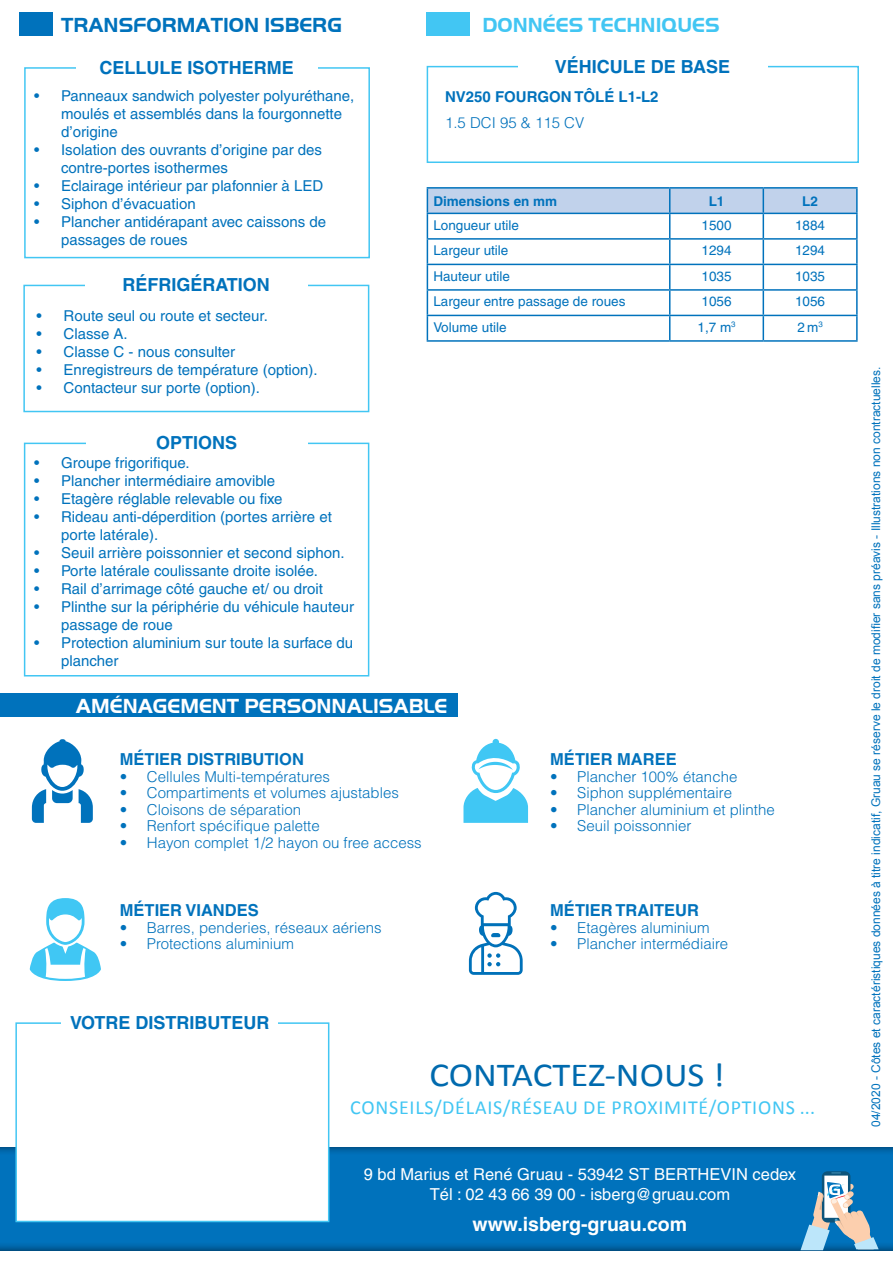
<style>
.page{position:relative;width:893px;height:1263px;background:#fff}
.page>*{position:absolute;margin:0;border:0;box-sizing:border-box;transform-origin:0 0}
.t1{font:33.75px "Calibri";color:#006aae;scale:1.09 1}
.t2{font:21px "Handel Gothic";color:#fff}
.t3{font:21px "Handel Gothic";color:#0072bc}
.t4{font:21px "Handel Gothic";color:#42c6f3}
.t5{font:19.95px "Calibri";letter-spacing:.04em;color:#42c6f3}
.t6{font:700 19.5px "Helvetica";color:#fff}
.t7{font:700 18px "Helvetica";color:#0072bc}
.t8{font:16.5px "Helvetica";color:#fff}
.t9{font:700 16.5px "Helvetica";color:#0072bc}
.t10{font:15px/18px "Helvetica";color:#0072bc}
.t11{font:300 15px "Helvetica";color:#0072bc}
.t12{font:700 15px "Helvetica";color:#0072bc}
.t13{font:13.5px "Helvetica";color:#0072bc}
.t14{font:700 13.5px "Helvetica";color:#0072bc}
.t15{font:12px "Arial";color:#0072bc}
</style>
<div class="page">
<div style="left:427px;top:66px;width:432px;height:97px;border:2px solid #42c6f3"></div>
<div style="left:518px;top:54px;width:249px;height:37px;background:#fff"></div>
<div style="left:24px;top:67px;width:346px;height:191px;border:2px solid #42c6f3"></div>
<div style="left:76px;top:57px;width:242px;height:30px;background:#fff"></div>
<div style="left:23px;top:285px;width:346px;height:127px;border:2px solid #42c6f3"></div>
<div style="left:85px;top:275px;width:222px;height:29px;background:#fff"></div>
<div style="left:24px;top:443px;width:345px;height:233px;border:2px solid #42c6f3"></div>
<div style="left:86px;top:428px;width:221px;height:29px;background:#fff"></div>
<div style="left:0;top:1146px;width:893px;height:106px;background:#231f20;opacity:.75"></div>
<svg style="left:822px;top:1171px;width:28px;height:51px"></svg>
<div style="left:824px;top:1175px;width:24px;height:43px;background:#fff"></div>
<svg style="left:800px;top:1182px;width:79px;height:68px;background:#6ea3c3"></svg>
<div style="left:15px;top:1022px;width:314px;height:200px;background:#fff;border:2px solid #42c6f3"></div>
<div style="left:62px;top:1015px;width:216px;height:21px;background:#fff"></div>
<div style="left:19px;top:13px;width:34px;height:23px;background:#0072bc"></div>
<div style="left:426px;top:13px;width:44px;height:23px;background:#42c6f3"></div>
<svg style="left:469px;top:892px;width:54px;height:83px"></svg>
<svg style="left:32px;top:739px;width:61px;height:84px"></svg>
<svg style="left:463px;top:739px;width:65px;height:84px"></svg>
<div style="left:0;top:693px;width:458px;height:23px;background:#0072bc"></div>
<hr style="left:427px;top:187px;width:243px;height:2px;background:#0072bc">
<hr style="left:763px;top:238px;width:95px;height:2px;background:#0072bc">
<hr style="left:763px;top:264px;width:95px;height:1px;background:#0072bc">
<hr style="left:763px;top:289px;width:95px;height:2px;background:#0072bc">
<hr style="left:763px;top:315px;width:95px;height:1px;background:#0072bc">
<hr style="left:427px;top:340px;width:243px;height:2px;background:#0072bc">
<hr style="left:670px;top:340px;width:93px;height:2px;background:#0072bc">
<hr style="left:763px;top:340px;width:95px;height:2px;background:#0072bc">
<hr style="left:670px;top:187px;width:93px;height:2px;background:#0072bc">
<hr style="left:763px;top:187px;width:95px;height:2px;background:#0072bc">
<hr style="left:763px;top:213px;width:95px;height:1px;background:#0072bc">
<hr style="left:856px;top:189px;width:2px;height:24px;background:#0072bc">
<hr style="left:856px;top:214px;width:2px;height:24px;background:#0072bc">
<hr style="left:856px;top:240px;width:2px;height:24px;background:#0072bc">
<hr style="left:856px;top:265px;width:2px;height:24px;background:#0072bc">
<hr style="left:856px;top:291px;width:2px;height:24px;background:#0072bc">
<svg style="left:427px;top:188px;width:430px;height:152px"></svg>
<hr style="left:856px;top:316px;width:2px;height:24px;background:#0072bc">
<svg style="left:30px;top:898px;width:71px;height:83px"></svg>
<p class="t3" style="left:61px;top:13px;width:282px">TRANSFORMATION ISBERG</p>
<p class="t4" style="left:483px;top:13px;width:239px">DONNÉES TECHNIQUES</p>
<p class="t7" style="left:100px;top:56px;width:196px">CELLULE ISOTHERME</p>
<p class="t10" style="left:61px;top:86px;width:295px;text-indent:-27px">• Panneaux sandwich polyester polyuréthane, moulés et assemblés dans la fourgonnette d’origine</p>
<p class="t10" style="left:61px;top:140px;width:263px;text-indent:-27px">• Isolation des ouvrants d’origine par des contre-portes isothermes</p>
<p class="t10" style="left:34px;top:176px;width:291px">• Eclairage intérieur par plafonnier à LED</p>
<p class="t10" style="left:34px;top:194px;width:163px">• Siphon d’évacuation</p>
<p class="t10" style="left:61px;top:212px;width:267px;text-indent:-27px">• Plancher antidérapant avec caissons de passages de roues</p>
<p class="t7" style="left:123px;top:273px;width:149px">RÉFRIGÉRATION</p>
<p class="t10" style="left:37px;top:306px;width:233px">• Route seul ou route et secteur.</p>
<p class="t10" style="left:37px;top:324px;width:93px">• Classe A.</p>
<p class="t10" style="left:37px;top:342px;width:200px">• Classe C - nous consulter</p>
<p class="t10" style="left:37px;top:360px;width:283px">• Enregistreurs de température (option).</p>
<p class="t10" style="left:37px;top:378px;width:225px">• Contacteur sur porte (option).</p>
<p class="t7" style="left:156px;top:432px;width:83px">OPTIONS</p>
<p class="t10" style="left:34px;top:453px;width:157px">• Groupe frigorifique.</p>
<p class="t10" style="left:34px;top:471px;width:243px">• Plancher intermédiaire amovible</p>
<p class="t10" style="left:34px;top:489px;width:250px">• Etagère réglable relevable ou fixe</p>
<p class="t10" style="left:61px;top:507px;width:272px;text-indent:-27px">• Rideau anti-déperdition (portes arrière et porte latérale).</p>
<p class="t10" style="left:34px;top:543px;width:312px">• Seuil arrière poissonnier et second siphon.</p>
<p class="t10" style="left:34px;top:561px;width:286px">• Porte latérale coulissante droite isolée.</p>
<p class="t10" style="left:34px;top:579px;width:291px">• Rail d’arrimage côté gauche et/ ou droit</p>
<p class="t10" style="left:61px;top:597px;width:295px;text-indent:-27px">• Plinthe sur la périphérie du véhicule hauteur passage de roue</p>
<p class="t10" style="left:61px;top:633px;width:294px;text-indent:-27px">• Protection aluminium sur toute la surface du plancher</p>
<p class="t7" style="left:555px;top:56px;width:177px">VÉHICULE DE BASE</p>
<p class="t12" style="left:445px;top:88px;width:215px">NV250 FOURGON TÔLÉ L1-L2</p>
<p class="t11" style="left:445px;top:113px;width:141px">1.5 DCI 95 &amp; 115 CV</p>
<p class="t14" style="left:433px;top:193px;width:125px">Dimensions en mm</p>
<p class="t14" style="left:709px;top:193px;width:17px">L1</p>
<p class="t14" style="left:802px;top:193px;width:17px">L2</p>
<p class="t13" style="left:433px;top:217px;width:87px">Longueur utile</p>
<p class="t13" style="left:701px;top:217px;width:32px">1500</p>
<p class="t13" style="left:795px;top:217px;width:32px">1884</p>
<p class="t13" style="left:433px;top:242px;width:77px">Largeur utile</p>
<p class="t13" style="left:701px;top:242px;width:32px">1294</p>
<p class="t13" style="left:795px;top:242px;width:32px">1294</p>
<p class="t13" style="left:433px;top:268px;width:78px">Hauteur utile</p>
<p class="t13" style="left:701px;top:268px;width:32px">1035</p>
<p class="t13" style="left:795px;top:268px;width:32px">1035</p>
<p class="t13" style="left:433px;top:293px;width:194px">Largeur entre passage de roues</p>
<p class="t13" style="left:701px;top:293px;width:32px">1056</p>
<p class="t13" style="left:795px;top:293px;width:32px">1056</p>
<p class="t13" style="left:433px;top:319px;width:75px">Volume utile</p>
<p class="t13" style="left:697px;top:319px;width:40px">1,7 m<sup>3</sup></p>
<p class="t13" style="left:797px;top:319px;width:27px">2m<sup>3</sup></p>
<p class="t2" style="left:76px;top:693px;width:373px">AMÉNAGEMENT PERSONNALISABLE</p>
<p class="t9" style="left:120px;top:749px;width:186px">MÉTIER DISTRIBUTION</p>
<p class="t11" style="left:120px;top:767px;width:212px">• Cellules Multi-températures</p>
<p class="t11" style="left:120px;top:783px;width:280px">• Compartiments et volumes ajustables</p>
<p class="t11" style="left:120px;top:800px;width:183px">• Cloisons de séparation</p>
<p class="t11" style="left:120px;top:816px;width:201px">• Renfort spécifique palette</p>
<p class="t11" style="left:120px;top:833px;width:303px">• Hayon complet 1/2 hayon ou free access</p>
<p class="t9" style="left:120px;top:900px;width:140px">MÉTIER VIANDES</p>
<p class="t11" style="left:120px;top:918px;width:263px">• Barres, penderies, réseaux aériens</p>
<p class="t11" style="left:120px;top:934px;width:176px">• Protections aluminium</p>
<p class="t7" style="left:70px;top:1011px;width:201px">VOTRE DISTRIBUTEUR</p>
<p class="t9" style="left:550px;top:749px;width:128px">MÉTIER MAREE</p>
<p class="t11" style="left:550px;top:767px;width:189px">• Plancher 100% étanche</p>
<p class="t11" style="left:550px;top:783px;width:183px">• Siphon supplémentaire</p>
<p class="t11" style="left:550px;top:800px;width:226px">• Plancher aluminium et plinthe</p>
<p class="t11" style="left:550px;top:816px;width:143px">• Seuil poissonnier</p>
<p class="t9" style="left:550px;top:900px;width:150px">MÉTIER TRAITEUR</p>
<p class="t11" style="left:550px;top:918px;width:161px">• Etagères aluminium</p>
<p class="t11" style="left:550px;top:934px;width:179px">• Plancher intermédiaire</p>
<p class="t1" style="left:429px;top:1053px;width:272px">CONTACTEZ-NOUS !</p>
<p class="t5" style="left:350px;top:1095px;width:466px">CONSEILS/DÉLAIS/RÉSEAU DE PROXIMITÉ/OPTIONS ...</p>
<p class="t8" style="left:364px;top:1165px;width:434px">9 bd Marius et René Gruau - 53942 ST BERTHEVIN cedex</p>
<p class="t8" style="left:430px;top:1184px;width:302px">Tél : 02 43 66 39 00 - isberg@gruau.com</p>
<p class="t6" style="left:473px;top:1212px;width:216px">www.isberg-gruau.com</p>
<p class="t15" style="left:868px;top:1127px;width:762px;rotate:-90deg">04/2020 - Côtes et caractéristiques données à titre indicatif, Gruau se réserve le droit de modifier sans préavis - Illustrations non contractuelles.</p>
</div>
